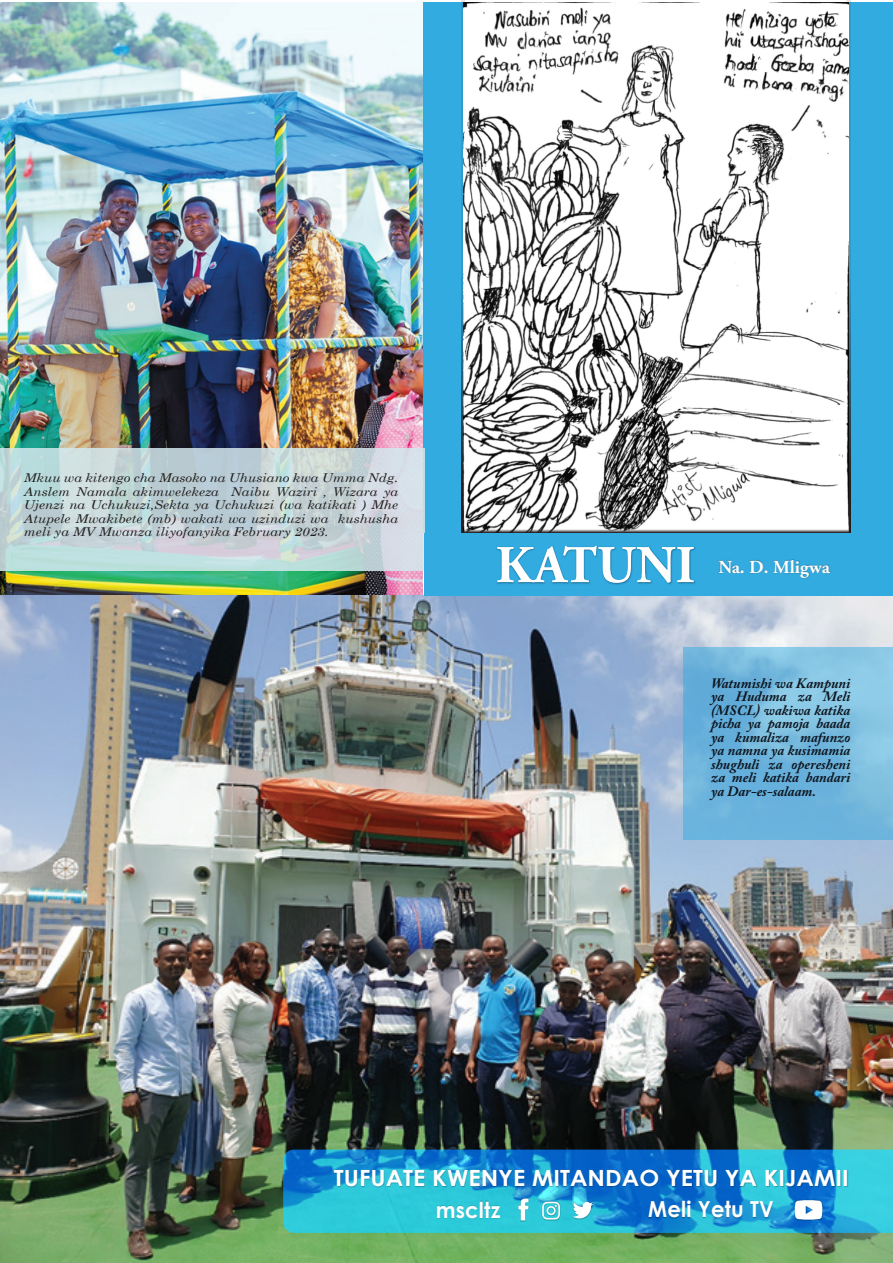
<style>
.page{position:relative;width:893px;height:1263px;background:#fff}
.page>*{position:absolute;margin:0;border:0;box-sizing:border-box;transform-origin:0 0}
.t1{font:700 52.95px "Adobe Garamond Pro";color:#fff}
.t2{font:700 22.35px "Century Gothic";color:#fff;scale:1.06 1}
.t3{font:700 22.2px "Century Gothic";letter-spacing:.01em;color:#fff;scale:.95 1}
.t4{font:700 22.05px "Century Gothic";letter-spacing:.01em;color:#fff;scale:.95 1}
.t5{font:700 18.45px "Adobe Garamond Pro";color:#fff}
.t6{font:italic 700 14.25px/13.5px "Adobe Caslon Pro";color:#0e1620;text-align:justify}
.t7{font:italic 12.15px/13.5px "Century Schoolbook";color:#231f20;text-align:justify;scale:1.11 1}
</style>
<div class="page">
<div style="left:423px;top:3px;width:470px;height:530px;background:#32abe1"></div>
<img style="left:0;top:3px;width:423px;height:593px">
<img style="left:0;top:596px;width:893px;height:667px">
<svg style="left:684px;top:647px;width:209px;height:192px;background:#75b9df"></svg>
<svg style="left:0;top:448px;width:424px;height:122px;background:#c4d5d9"></svg>
<svg style="left:847px;top:0;width:3px;height:533px"></svg>
<svg style="left:461px;top:0;width:4px;height:524px"></svg>
<img style="left:463px;top:3px;width:386px;height:521px">
<div style="left:424px;top:533px;width:469px;height:63px;background:#32abe1"></div>
<img style="left:494px;top:546px;width:205px;height:55px">
<img style="left:718px;top:559px;width:113px;height:20px">
<svg style="left:461px;top:524px;width:388px;height:9px;background:#b2b1b2"></svg>
<svg style="left:283px;top:1149px;width:610px;height:84px;background:#1f9fd1"></svg>
<img style="left:333px;top:1166px;width:517px;height:29px">
<img style="left:647px;top:1198px;width:177px;height:28px">
<svg style="left:795px;top:1200px;width:27px;height:19px"></svg>
<img style="left:435px;top:1198px;width:160px;height:28px">
<svg style="left:573px;top:1202px;width:20px;height:16px"></svg>
<svg style="left:542px;top:1202px;width:18px;height:17px"></svg>
<svg style="left:518px;top:1198px;width:10px;height:22px"></svg>
<p class="t7" style="left:24px;top:471px;width:339px">Mkuu wa kitengo cha Masoko na Uhusiano kwa Umma Ndg.<br>Anslem Namala akimwelekeza Naibu Waziri , Wizara ya Ujenzi na Uchukuzi,Sekta ya Uchukuzi (wa katikati ) Mhe Atupele Mwakibete (mb) wakati wa uzinduzi wa kushusha meli ya MV Mwanza iliyofanyika February 2023.</p>
<h1 class="t1" style="left:496px;top:534px;width:201px">KATUNI</h1>
<h3 class="t5" style="left:718px;top:556px;width:113px">Na. D. Mligwa</h3>
<p class="t6" style="left:711px;top:676px;width:141px">Watumishi wa Kampuni ya Huduma za Meli (MSCL) wakiwa katika picha ya pamoja baada ya kumaliza mafunzo ya namna ya kusimamia shughuli za operesheni za meli katika bandari ya Dar-es-salaam.</p>
<h2 class="t2" style="left:334px;top:1161px;width:487px">TUFUATE KWENYE MITANDAO YETU YA KIJAMII</h2>
<h3 class="t3" style="left:436px;top:1192px;width:70px">mscltz</h3>
<h3 class="t4" style="left:648px;top:1193px;width:134px">Meli Yetu TV</h3>
</div>
